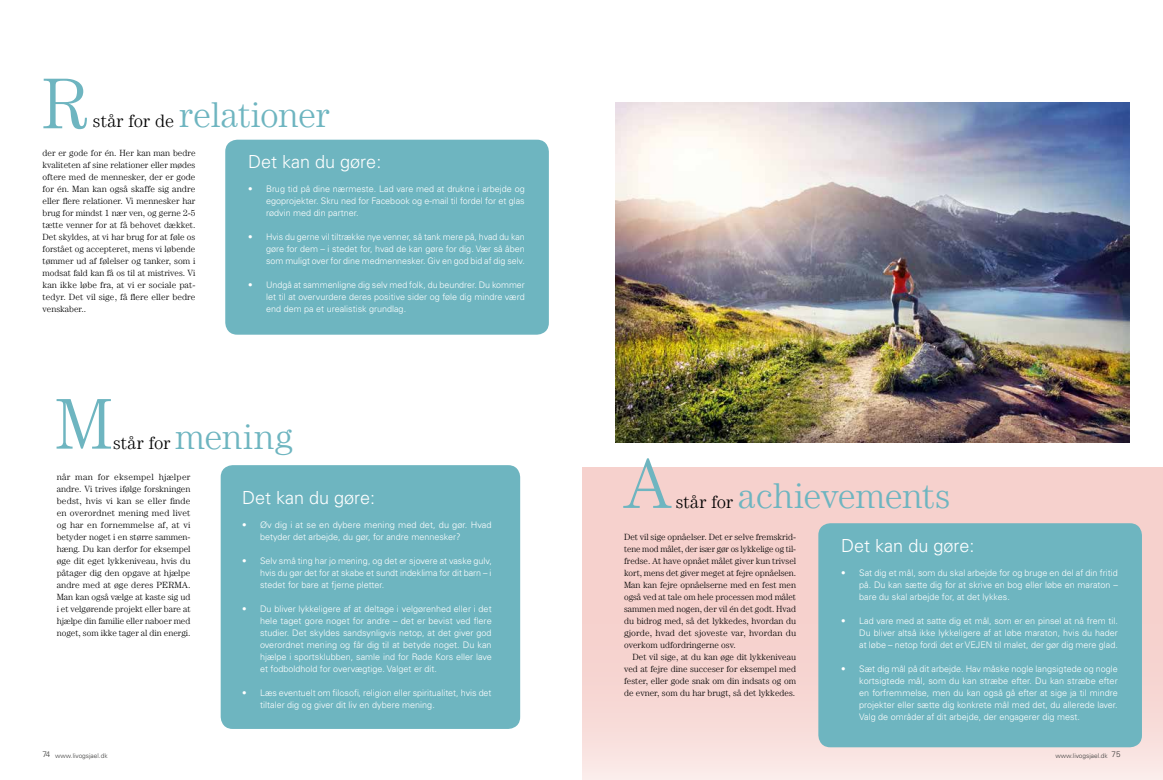
<style>
.page{position:relative;width:1163px;height:780px;background:#fff}
.page>*{position:absolute;margin:0;border:0;box-sizing:border-box;transform-origin:0 0}
.t1{font:300 72px "Century";color:#6eb5c0}
.t2{font:300 36px "Century";letter-spacing:-.005em;color:#6eb5c0}
.t3{font:300 18px "Univers LT Std";color:#fff}
.t4{font:300 18px "Century";letter-spacing:.005em;color:#000}
.t5{font:300 9px/12px "Univers LT Std";color:#fff;text-align:justify}
.t6{font:300 9px/12px "Century";color:#000;text-align:justify}
.t7{font:300 6.5px "Univers LT Std";color:#3a3a39}
.s1{font-size:18px;color:#000}
.s2{font-size:36px;color:#6eb5c0}
.s3{font-size:8px}
</style>
<div class="page">
<div style="left:582px;top:467px;width:580px;height:313px;background:linear-gradient(to bottom,#f5cbc7,#f8e0dd)"></div>
<div style="left:221px;top:465px;width:299px;height:264px;background:#6eb5c0;border-radius:12px"></div>
<div style="left:225px;top:140px;width:324px;height:194px;background:#6eb5c0;border-radius:12px"></div>
<div style="left:818px;top:523px;width:323px;height:224px;background:#6eb5c0;border-radius:12px"></div>
<img style="left:615px;top:102px;width:514px;height:340px">
<h1 class="t1" style="left:42px;top:62px;width:48px">R</h1>
<h2 class="t2" style="left:93px;top:94px;width:238px"><span class="s1">står for de</span> relationer</h2>
<p class="t6" style="left:43px;top:147px;width:154px">der er gode for én. Her kan man bedre kvaliteten af sine relationer eller mødes oftere med de mennesker, der er gode for én. Man kan også skaffe sig andre eller flere relationer. Vi mennesker har brug for mindst 1 nær ven, og gerne 2-5 tætte venner for at få behovet dækket.<br>Det skyldes, at vi har brug for at føle os forstået og accepteret, mens vi løbende tømmer ud af følelser og tanker, som i modsat fald kan få os til at mistrives. Vi kan ikke løbe fra, at vi er sociale pat&shy;tedyr. Det vil sige, få flere eller bedre venskaber..</p>
<h3 class="t3" style="left:248px;top:151px;width:135px">Det kan du gøre:</h3>
<p class="t5" style="left:266px;top:183px;width:260px;text-indent:-18px">• Brug tid på dine nærmeste. Lad vare med at drukne i arbejde og egoprojekter. Skru ned for Facebook og e-mail til fordel for et glas rødvin med din partner.</p>
<p class="t5" style="left:266px;top:231px;width:260px;text-indent:-18px">• Hvis du gerne vil tiltrække nye venner, så tank mere på, hvad du kan gøre for dem – i stedet for, hvad de kan gøre for dig. Vær så åben som muligt over for dine medmennesker. Giv en god bid af dig selv.</p>
<p class="t5" style="left:266px;top:279px;width:260px;text-indent:-18px">• Undgå at sammenligne dig selv med folk, du beundrer. Du kommer let til at overvurdere deres positive sider og føle dig mindre værd end dem pa et urealistisk grundlag.</p>
<h1 class="t1" style="left:55px;top:382px;width:59px">M</h1>
<h3 class="t4" style="left:113px;top:432px;width:181px">står for <span class="s2">mening</span></h3>
<p class="t6" style="left:57px;top:471px;width:135px">når man for eksempel hjælper andre. Vi trives ifølge forskningen bedst, hvis vi kan se eller finde en overordnet mening med livet og har en fornemmelse af, at vi betyder noget i en større sammen&shy;hæng. Du kan derfor for eksempel øge dit eget lykkeniveau, hvis du påtager dig den opgave at hjælpe andre med at øge deres PERMA.<br>Man kan også vælge at kaste sig ud i et velgørende projekt eller bare at hjælpe din familie eller naboer med noget, som ikke tager al din energi.</p>
<h3 class="t3" style="left:242px;top:487px;width:135px">Det kan du gøre:</h3>
<p class="t5" style="left:260px;top:519px;width:233px;text-indent:-18px">• Øv dig i at se en dybere mening med det, du gør. Hvad betyder det arbejde, du gør, for andre mennesker?</p>
<p class="t5" style="left:260px;top:555px;width:233px;text-indent:-18px">• Selv små ting har jo mening, og det er sjovere at vaske gulv, hvis du gør det for at skabe et sundt indeklima for dit barn – i stedet for bare at fjerne pletter.</p>
<p class="t5" style="left:260px;top:603px;width:233px;text-indent:-18px">• Du bliver lykkeligere af at deltage i velgørenhed eller i det hele taget gore noget for andre – det er bevist ved flere studier. Det skyldes sandsynligvis netop, at det giver god overordnet mening og får dig til at betyde noget. Du kan hjælpe i sportsklubben, samle ind for Røde Kors eller lave et fodboldhold for overvægtige. Valget er dit.</p>
<p class="t5" style="left:260px;top:687px;width:233px;text-indent:-18px">• Læs eventuelt om filosofi, religion eller spiritualitet, hvis det tiltaler dig og giver dit liv en dybere mening.</p>
<h1 class="t1" style="left:623px;top:442px;width:50px">A</h1>
<h2 class="t2" style="left:675px;top:474px;width:276px"><span class="s1">står for</span> achievements</h2>
<p class="t6" style="left:624px;top:531px;width:174px">Det vil sige opnåelser. Det er selve fremskrid&shy;tene mod målet, der især gør os lykkelige og til&shy;fredse. At have opnået målet giver kun trivsel kort, mens det giver meget at fejre opnåelsen.<br>Man kan fejre opnåelserne med en fest men også ved at tale om hele processen mod målet sammen med nogen, der vil én det godt. Hvad du bidrog med, så det lykkedes, hvordan du gjorde, hvad det sjoveste var, hvordan du overkom udfordringerne osv.</p>
<p class="t6" style="left:624px;top:651px;width:173px;text-indent:9px">Det vil sige, at du kan øge dit lykkeniveau ved at fejre dine succeser for eksempel med fester, eller gode snak om din indsats og om de evner, som du har brugt, så det lykkedes.</p>
<h3 class="t3" style="left:841px;top:535px;width:135px">Det kan du gøre:</h3>
<p class="t5" style="left:859px;top:567px;width:260px;text-indent:-18px">• Sat dig et mål, som du skal arbejde for og bruge en del af din fritid på. Du kan sætte dig for at skrive en bog eller løbe en maraton – bare du skal arbejde for, at det lykkes.</p>
<p class="t5" style="left:859px;top:615px;width:260px;text-indent:-18px">• Lad vare med at satte dig et mål, som er en pinsel at nå frem til.<br>Du bliver altså ikke lykkeligere af at løbe maraton, hvis du hader at løbe – netop fordi det er VEJEN til malet, der gør dig mere glad.</p>
<p class="t5" style="left:859px;top:663px;width:260px;text-indent:-18px">• Sæt dig mål på dit arbejde. Hav måske nogle langsigtede og nogle kortsigtede mål, som du kan stræbe efter. Du kan stræbe efter en forfremmelse, men du kan også gå efter at sige ja til mindre projekter eller sætte dig konkrete mål med det, du allerede laver.<br>Valg de områder af dit arbejde, der engagerer dig mest.</p>
<p class="t7" style="left:43px;top:751px;width:67px"><span class="s3">74</span> www.livogsjael.dk</p>
<p class="t7" style="left:1055px;top:751px;width:67px">www.livogsjael.dk <span class="s3">75</span></p>
</div>
